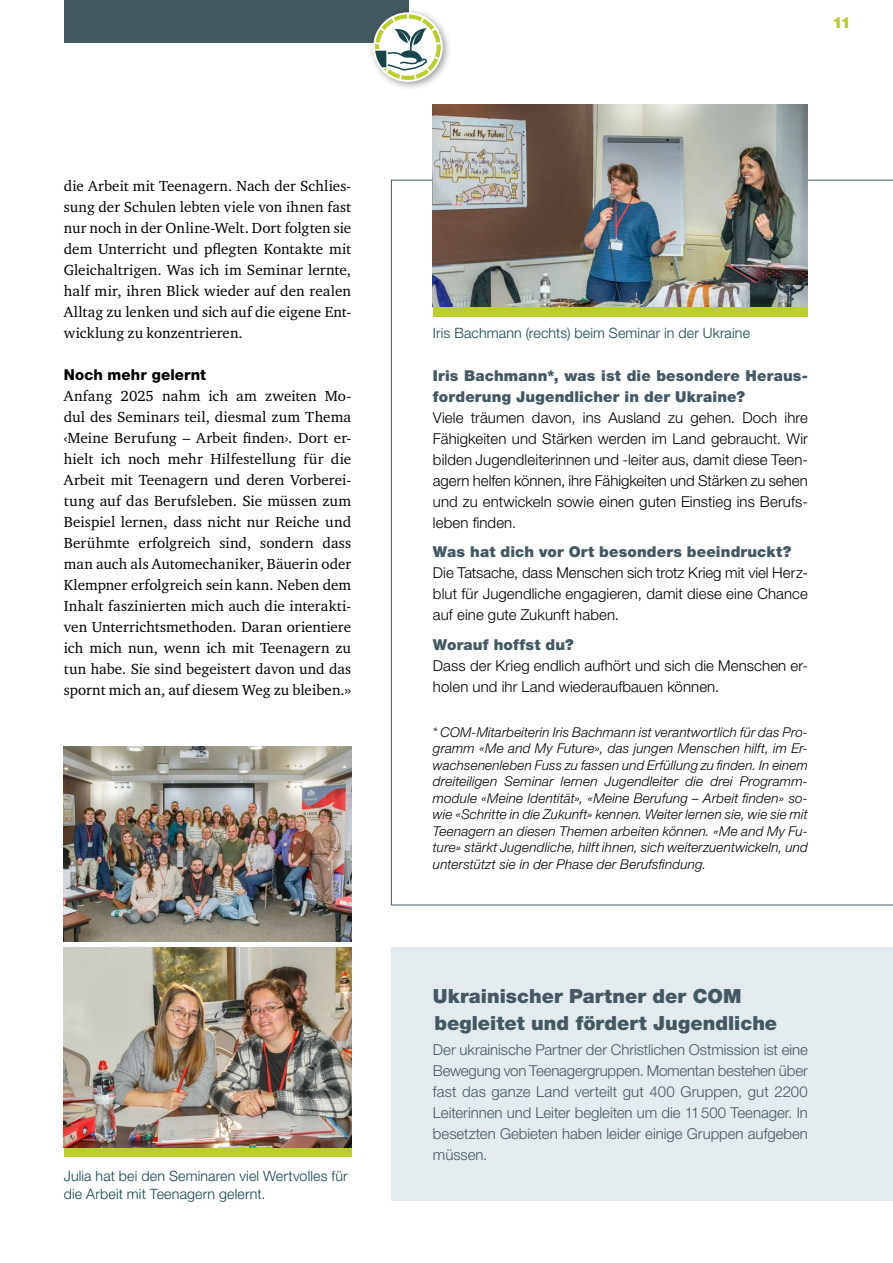
<style>
.page{position:relative;width:893px;height:1263px;background:#fff}
.page>*{position:absolute;margin:0;border:0;box-sizing:border-box;transform-origin:0 0}
.t1{font:900 19.5px/27px "Helvetica Neue LT Pro";color:#445862}
.t2{font:15px/21px "Charter ITC Std";letter-spacing:.005em;color:#000;text-align:justify}
.t3{font:300 15px/21px "Helvetica Neue LT Pro";letter-spacing:.005em;color:#000;text-align:justify}
.t4{font:300 15px/21px "Helvetica Neue LT Pro";color:#445862;text-align:justify}
.t5{font:900 15px/21px "Helvetica Neue LT Pro";letter-spacing:.01em;color:#445862}
.t6{font:800 15px "Helvetica Neue LT Pro";letter-spacing:.01em;color:#000}
.t7{font:800 15px "Helvetica Neue LT Pro";color:#bace2c}
.t8{font:300 14.25px/18px "Helvetica Neue LT Pro";letter-spacing:.01em;color:#17454b}
.t9{font:italic 300 13.5px/16.5px "Helvetica Neue LT Pro";letter-spacing:.015em;color:#000;text-align:justify}
</style>
<div class="page">
<svg style="left:391px;top:180px;width:502px;height:725px"></svg>
<div style="left:391px;top:947px;width:502px;height:253px;background:#e4ebee"></div>
<div style="left:64px;top:1147px;width:287px;height:10px;background:#bace2c"></div>
<div style="left:433px;top:307px;width:375px;height:10px;background:#bace2c"></div>
<img style="left:64px;top:746px;width:287px;height:195px">
<img style="left:64px;top:947px;width:287px;height:200px">
<img style="left:433px;top:105px;width:375px;height:202px">
<div style="left:64px;top:0;width:344px;height:42px;background:#445862"></div>
<div style="left:369px;top:8px;width:83px;height:83px;background:#000;opacity:.38"></div>
<svg style="left:373px;top:12px;width:70px;height:70px"></svg>
<svg style="left:375px;top:14px;width:66px;height:66px"></svg>
<p class="t2" style="left:64px;top:175px;width:289px">die Arbeit mit Teenagern. Nach der Schlies&shy;sung der Schulen lebten viele von ihnen fast nur noch in der Online-Welt. Dort folgten sie dem Unterricht und pflegten Kontakte mit Gleichaltrigen. Was ich im Seminar lernte, half mir, ihren Blick wieder auf den realen Alltag zu lenken und sich auf die eigene Ent&shy;wicklung zu konzentrieren.</p>
<p class="t6" style="left:64px;top:366px;width:144px">Noch mehr gelernt</p>
<p class="t2" style="left:64px;top:385px;width:289px">Anfang 2025 nahm ich am zweiten Mo&shy;dul des Seminars teil, diesmal zum Thema ‹Meine Berufung – Arbeit finden›. Dort er&shy;hielt ich noch mehr Hilfestellung für die Arbeit mit Teenagern und deren Vorberei&shy;tung auf das Berufsleben. Sie müssen zum Beispiel lernen, dass nicht nur Reiche und Berühmte erfolgreich sind, sondern dass man auch als Automechaniker, Bäuerin oder Klempner erfolgreich sein kann. Neben dem Inhalt faszinierten mich auch die interakti&shy;ven Unterrichtsmethoden. Daran orientiere ich mich nun, wenn ich mit Teenagern zu tun habe. Sie sind begeistert davon und das spornt mich an, auf diesem Weg zu bleiben.»</p>
<p class="t8" style="left:64px;top:1166px;width:285px">Julia hat bei den Seminaren viel Wertvolles für die Arbeit mit Teenagern gelernt.</p>
<p class="t7" style="left:833px;top:13px;width:19px">11</p>
<p class="t8" style="left:433px;top:324px;width:319px">Iris Bachmann (rechts) beim Seminar in der Ukraine</p>
<p class="t5" style="left:433px;top:365px;width:376px">Iris Bachmann*, was ist die besondere Heraus&shy;forderung Jugendlicher in der Ukraine?</p>
<p class="t3" style="left:433px;top:406px;width:377px">Viele träumen davon, ins Ausland zu gehen. Doch ihre Fähigkeiten und Stärken werden im Land gebraucht. Wir bilden Jugendleiterinnen und -leiter aus, damit diese Teen&shy;agern helfen können, ihre Fähigkeiten und Stärken zu sehen und zu entwickeln sowie einen guten Einstieg ins Berufs&shy;leben finden.</p>
<p class="t5" style="left:433px;top:541px;width:360px">Was hat dich vor Ort besonders beeindruckt?</p>
<p class="t3" style="left:433px;top:562px;width:376px">Die Tatsache, dass Menschen sich trotz Krieg mit viel Herz&shy;blut für Jugendliche engagieren, damit diese eine Chance auf eine gute Zukunft haben.</p>
<p class="t5" style="left:433px;top:634px;width:142px">Worauf hoffst du?</p>
<p class="t3" style="left:433px;top:654px;width:376px">Dass der Krieg endlich aufhört und sich die Menschen er&shy;holen und ihr Land wiederaufbauen können.</p>
<p class="t9" style="left:433px;top:723px;width:376px">* COM-Mitarbeiterin Iris Bachmann ist verantwortlich für das Pro&shy;gramm «Me and My Future», das jungen Menschen hilft, im Er&shy;wachsenenleben Fuss zu fassen und Erfüllung zu finden. In einem dreiteiligen Seminar lernen Jugendleiter die drei Programm&shy;module «Meine Identität», «Meine Berufung – Arbeit finden» so&shy;wie «Schritte in die Zukunft» kennen. Weiter lernen sie, wie sie mit Teenagern an diesen Themen arbeiten können. «Me and My Fu&shy;ture» stärkt Jugendliche, hilft ihnen, sich weiterzuentwickeln, und unterstützt sie in der Phase der Berufsfindung.</p>
<h1 class="t1" style="left:433px;top:982px;width:346px">Ukrainischer Partner der COM begleitet und fördert Jugendliche</h1>
<p class="t4" style="left:433px;top:1039px;width:377px">Der ukrainische Partner der Christlichen Ostmission ist eine Bewegung von Teenagergruppen. Momentan bestehen über fast das ganze Land verteilt gut 400 Gruppen, gut 2200<br>Leiterinnen und Leiter begleiten um die 11500 Teenager. In besetzten Gebieten haben leider einige Gruppen aufgeben müssen.</p>
</div>
